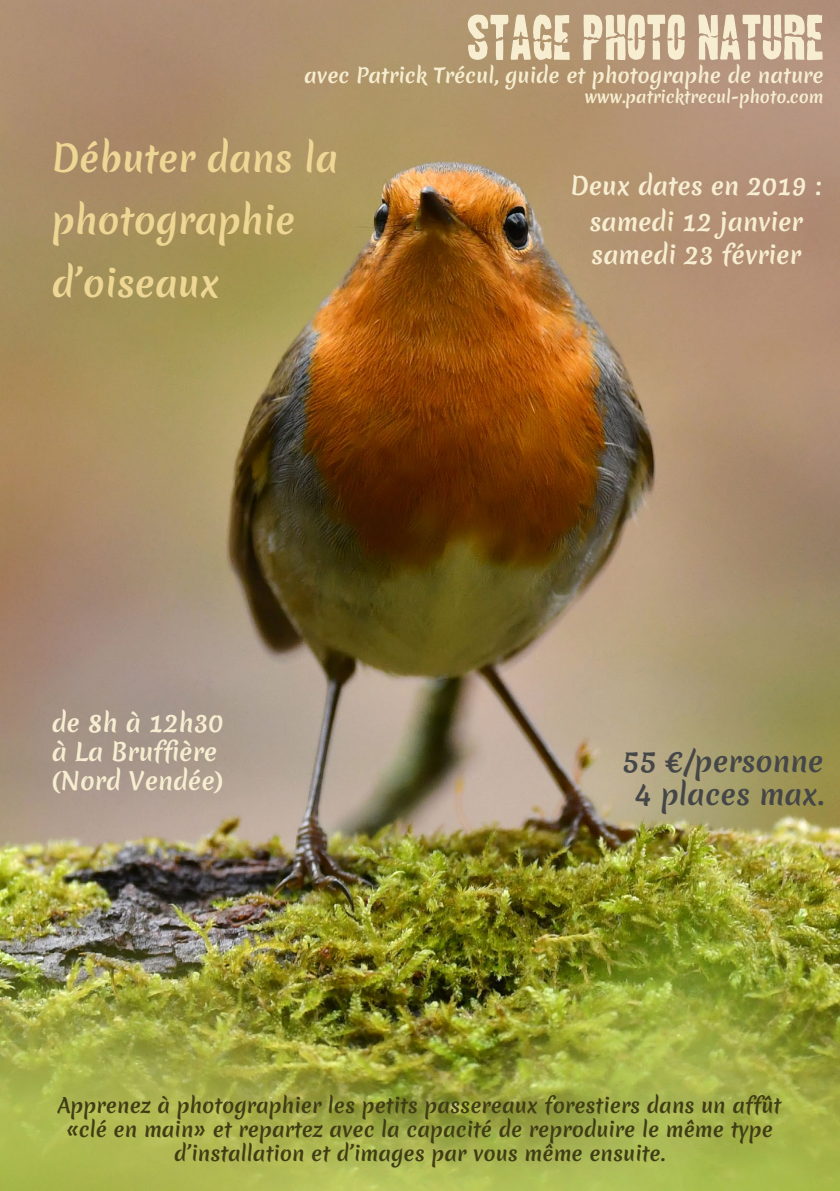
<style>
.page{position:relative;width:840px;height:1191px;background:#fff}
.page>*{position:absolute;margin:0;border:0;box-sizing:border-box;transform-origin:0 0}
.t1{font:54.6px "Land Speed Record";color:#f7eed1}
.t2{font:36px/62.4px "Merienda One";color:#eed695}
.t3{font:28px "Merienda One";color:#454647}
.t4{font:24px "Merienda One";color:#f7eed2}
.t5{font:20px/24px "Merienda One";color:#403d15;text-align:center}
.t6{font:20px "Merienda One";color:#f7eed1}
.t7{font:16.4px "Merienda One";color:#f7eed1}
.s1{font-style:inherit}
</style>
<div class="page">
<img style="left:0;top:0;width:839px;height:1191px">
<p class="t1" style="left:466px;top:3px;width:358px">STAGE PHOTO NATURE</p>
<p class="t6" style="left:304px;top:61px;width:520px">avec Patrick Trécul, guide et photographe de nature</p>
<p class="t7" style="left:584px;top:85px;width:241px">www.patricktrecul-photo.com</p>
<p class="t2" style="left:52px;top:127px;width:288px">Débuter dans la</p>
<p class="t2" style="left:52px;top:189px;width:245px">photographie d’oiseaux</p>
<p class="t4" style="left:52px;top:705px;width:173px">de 8h à 12h30</p>
<p class="t4" style="left:52px;top:734px;width:167px">à La Bruffière</p>
<p class="t4" style="left:52px;top:763px;width:173px">(Nord Vendée)</p>
<p class="t4" style="left:570px;top:168px;width:252px">Deux dates en 2019 :</p>
<p class="t4" style="left:589px;top:204px;width:215px">samedi 12 janvier</p>
<p class="t4" style="left:591px;top:238px;width:211px">samedi 23 février</p>
<p class="t3" style="left:622px;top:740px;width:203px"><span class="s1">55</span> €/personne</p>
<p class="t3" style="left:633px;top:774px;width:191px">4 places max.</p>
<p class="t5" style="left:58px;top:1093px;width:724px">Apprenez à photographier les petits passereaux forestiers dans un affût «clé en main» et repartez avec la capacité de reproduire le même type d’installation et d’images par vous même ensuite.</p>
</div>
